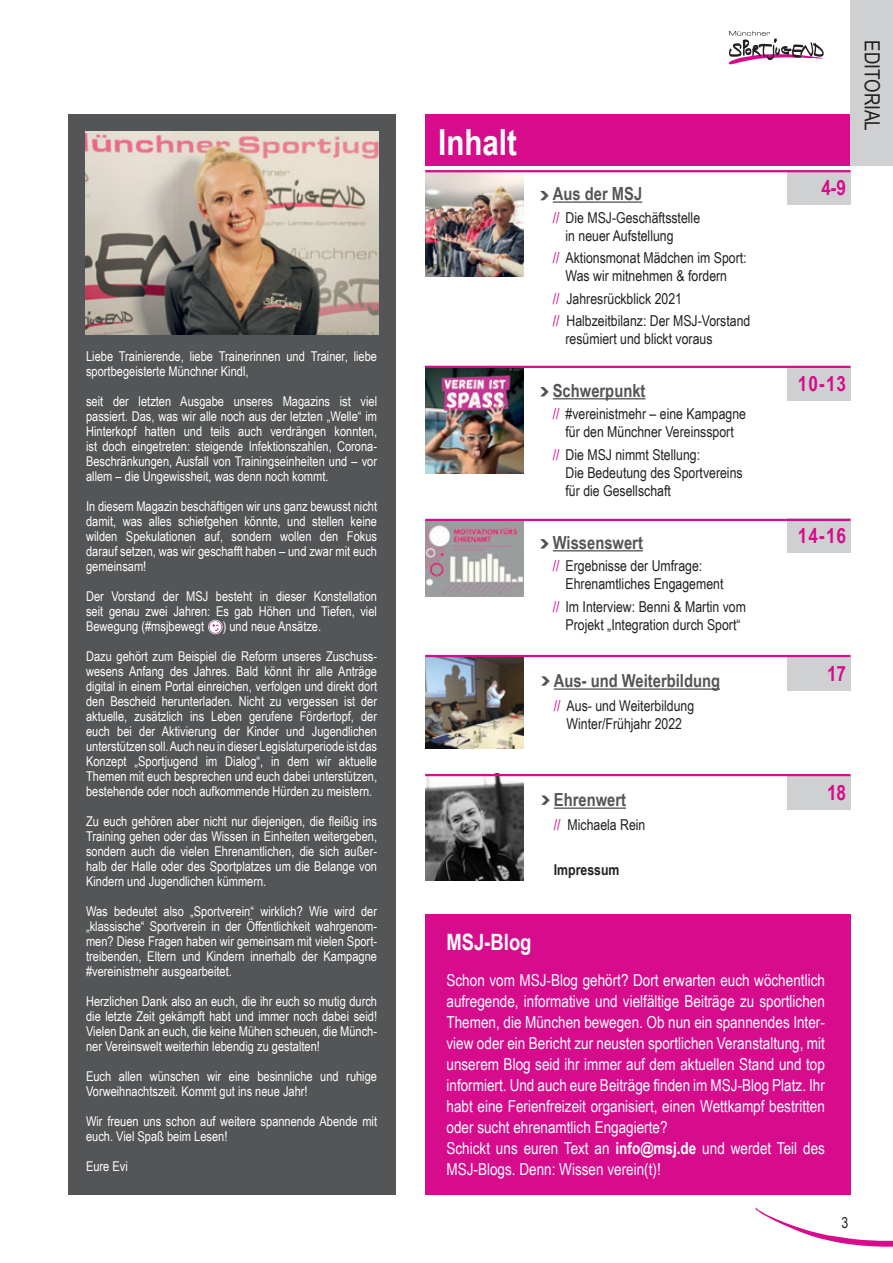
<style>
.page{position:relative;width:893px;height:1263px;background:#fff}
.page>*{position:absolute;margin:0;border:0;box-sizing:border-box;transform-origin:0 0}
.t1{font:700 36px "Arial Narrow";color:#fff}
.t2{font:700 22.5px "Arial Narrow";color:#fff}
.t3{font:700 21px "Arial Narrow";letter-spacing:.05em;color:#d70c8c}
.t4{font:21px "Arial Narrow";color:#231f20}
.t5{font:700 18px "Arial Narrow";color:#545557}
.t6{font:16.5px/21px "Arial Narrow";color:#fff}
.t7{font:15px/18px "Arial Narrow";color:#231f20}
.t8{font:700 15px "Arial Narrow";color:#231f20}
.t9{font:13.5px/15px "Arial Narrow";color:#fff;text-align:justify}
.s1{color:#d70c8c}
.s2{font-weight:700}
</style>
<div class="page">
<svg style="left:755px;top:1180px;width:138px;height:67px"></svg>
<svg style="left:729px;top:31px;width:95px;height:33px"></svg>
<div style="left:425px;top:914px;width:425px;height:281px;background:#d70c8c"></div>
<img style="left:425px;top:172px;width:98px;height:104px">
<img style="left:425px;top:776px;width:98px;height:104px">
<div style="left:68px;top:115px;width:327px;height:1080px;background:#545557"></div>
<img style="left:85px;top:132px;width:293px;height:202px">
<div style="left:425px;top:115px;width:438px;height:51px;background:#d70c8c"></div>
<div style="left:850px;top:0;width:43px;height:166px;background:#cfd0d2"></div>
<div style="left:787px;top:171px;width:63px;height:34px;background:#cfd0d2"></div>
<hr style="left:425px;top:170px;width:425px;height:2px;background:#d70c8c">
<hr style="left:553px;top:201px;width:89px;height:2px;background:#545557">
<svg style="left:540px;top:191px;width:9px;height:9px"></svg>
<div style="left:787px;top:775px;width:63px;height:34px;background:#cfd0d2"></div>
<hr style="left:554px;top:807px;width:72px;height:2px;background:#545557">
<hr style="left:425px;top:774px;width:425px;height:2px;background:#d70c8c">
<svg style="left:541px;top:795px;width:9px;height:10px"></svg>
<img style="left:425px;top:368px;width:98px;height:105px">
<div style="left:787px;top:367px;width:63px;height:34px;background:#cfd0d2"></div>
<hr style="left:553px;top:398px;width:92px;height:1px;background:#545557">
<hr style="left:425px;top:366px;width:425px;height:2px;background:#d70c8c">
<svg style="left:540px;top:387px;width:9px;height:9px"></svg>
<img style="left:425px;top:521px;width:98px;height:75px">
<div style="left:787px;top:519px;width:63px;height:34px;background:#cfd0d2"></div>
<hr style="left:553px;top:550px;width:90px;height:1px;background:#545557">
<hr style="left:425px;top:519px;width:425px;height:2px;background:#d70c8c">
<svg style="left:540px;top:539px;width:9px;height:9px"></svg>
<img style="left:425px;top:657px;width:98px;height:91px">
<hr style="left:554px;top:688px;width:166px;height:2px;background:#545557">
<div style="left:787px;top:656px;width:63px;height:34px;background:#cfd0d2"></div>
<svg style="left:541px;top:676px;width:9px;height:10px"></svg>
<hr style="left:425px;top:655px;width:425px;height:2px;background:#d70c8c">
<svg style="left:208px;top:620px;width:15px;height:14px"></svg>
<p class="t9" style="left:86px;top:348px;width:292px">Liebe Trainierende, liebe Trainerinnen und Trainer, liebe sportbegeisterte Münchner Kindl,</p>
<p class="t9" style="left:86px;top:393px;width:293px">seit der letzten Ausgabe unseres Magazins ist viel passiert. Das, was wir alle noch aus der letzten „Welle“ im Hinterkopf hatten und teils auch verdrängen konnten, ist doch eingetreten: steigende Infektionszahlen, Corona-Beschränkungen, Ausfall von Trainingseinheiten und – vor allem – die Ungewissheit, was denn noch kommt.</p>
<p class="t9" style="left:86px;top:498px;width:293px">In diesem Magazin beschäftigen wir uns ganz bewusst nicht damit, was alles schiefgehen könnte, und stellen keine wilden Spekulationen auf, sondern wollen den Fokus darauf setzen, was wir geschafft haben – und zwar mit euch gemeinsam!</p>
<p class="t9" style="left:86px;top:588px;width:292px">Der Vorstand der MSJ besteht in dieser Konstellation seit genau zwei Jahren: Es gab Höhen und Tiefen, viel Bewegung (#msjbewegt</p>
<p class="t9" style="left:223px;top:618px;width:100px">) und neue Ansätze.</p>
<p class="t9" style="left:86px;top:648px;width:293px">Dazu gehört zum Beispiel die Reform unseres Zuschuss&shy;wesens Anfang des Jahres. Bald könnt ihr alle Anträge digital in einem Portal einreichen, verfolgen und direkt dort den Bescheid herunterladen. Nicht zu vergessen ist der aktuelle, zusätzlich ins Leben gerufene Fördertopf, der euch bei der Aktivierung der Kinder und Jugendlichen unterstützen soll.Auch neu in dieser Legislaturperiode ist das Konzept „Sportjugend im Dialog“, in dem wir aktuelle Themen mit euch besprechen und euch dabei unterstützen, bestehende oder noch aufkommende Hürden zu meistern.</p>
<p class="t9" style="left:86px;top:813px;width:292px">Zu euch gehören aber nicht nur diejenigen, die fleißig ins Training gehen oder das Wissen in Einheiten weitergeben, sondern auch die vielen Ehrenamtlichen, die sich außer&shy;halb der Halle oder des Sportplatzes um die Belange von Kindern und Jugendlichen kümmern.</p>
<p class="t9" style="left:86px;top:903px;width:293px">Was bedeutet also „Sportverein“ wirklich? Wie wird der „klassische“ Sportverein in der Öffentlichkeit wahrgenom&shy;men? Diese Fragen haben wir gemeinsam mit vielen Sport&shy;treibenden, Eltern und Kindern innerhalb der Kampagne #vereinistmehr ausgearbeitet.</p>
<p class="t9" style="left:86px;top:993px;width:293px">Herzlichen Dank also an euch, die ihr euch so mutig durch die letzte Zeit gekämpft habt und immer noch dabei seid!<br>Vielen Dank an euch, die keine Mühen scheuen, die Münch&shy;ner Vereinswelt weiterhin lebendig zu gestalten!</p>
<p class="t9" style="left:86px;top:1068px;width:292px">Euch allen wünschen wir eine besinnliche und ruhige<br>Vorweihnachtszeit. Kommt gut ins neue Jahr!</p>
<p class="t9" style="left:86px;top:1113px;width:293px">Wir freuen uns schon auf weitere spannende Abende mit euch. Viel Spaß beim Lesen!</p>
<p class="t9" style="left:86px;top:1158px;width:43px">Eure Evi</p>
<h1 class="t1" style="left:438px;top:115px;width:80px">Inhalt</h1>
<h3 class="t4" style="left:888px;top:40px;width:92px;rotate:90deg">EDITORIAL</h3>
<h3 class="t5" style="left:553px;top:180px;width:91px">Aus der MSJ</h3>
<h3 class="t3" style="left:821px;top:172px;width:26px">4-9</h3>
<p class="t7" style="left:566px;top:208px;width:136px;text-indent:-13px"><span class="s1">//</span> Die MSJ-Geschäftsstelle in neuer Aufstellung</p>
<p class="t7" style="left:553px;top:248px;width:195px;text-align:center"><span class="s1">//</span> Aktionsmonat Mädchen im Sport:<br>Was wir mitnehmen &amp; fordern</p>
<p class="t7" style="left:553px;top:287px;width:199px;line-height:22.5px"><span class="s1">//</span> Jahresrückblick 2021<br><span class="s1">//</span> Halbzeitbilanz: Der MSJ-Vorstand</p>
<p class="t7" style="left:566px;top:329px;width:148px">resümiert und blickt voraus</p>
<h3 class="t3" style="left:798px;top:368px;width:50px">10-13</h3>
<h3 class="t5" style="left:553px;top:377px;width:94px">Schwerpunkt</h3>
<p class="t7" style="left:553px;top:405px;width:195px;text-align:center"><span class="s1">//</span> #vereinistmehr – eine Kampagne für den Münchner Vereinssport</p>
<p class="t7" style="left:566px;top:445px;width:179px;text-indent:-13px"><span class="s1">//</span> Die MSJ nimmt Stellung:<br>Die Bedeutung des Sportvereins für die Gesellschaft</p>
<h3 class="t5" style="left:553px;top:529px;width:92px">Wissenswert</h3>
<h3 class="t3" style="left:798px;top:520px;width:50px">14-16</h3>
<p class="t7" style="left:566px;top:557px;width:159px;text-indent:-13px"><span class="s1">//</span> Ergebnisse der Umfrage:<br>Ehrenamtliches Engagement</p>
<p class="t7" style="left:553px;top:597px;width:195px;text-align:center"><span class="s1">//</span> Im Interview: Benni &amp; Martin vom<br>Projekt „Integration durch Sport“</p>
<h3 class="t5" style="left:554px;top:667px;width:168px">Aus- und Weiterbildung</h3>
<p class="t7" style="left:554px;top:696px;width:142px;text-align:center"><span class="s1">//</span> Aus- und Weiterbildung<br>Winter/Frühjahr 2022</p>
<h3 class="t3" style="left:827px;top:657px;width:21px">17</h3>
<h3 class="t5" style="left:554px;top:786px;width:74px">Ehrenwert</h3>
<p class="t7" style="left:554px;top:815px;width:93px"><span class="s1">//</span> Michaela Rein</p>
<p class="t8" style="left:554px;top:859px;width:67px">Impressum</p>
<h3 class="t3" style="left:827px;top:776px;width:21px">18</h3>
<h2 class="t2" style="left:446px;top:925px;width:87px">MSJ-Blog</h2>
<p class="t6" style="left:446px;top:969px;width:380px">Schon vom MSJ-Blog gehört? Dort erwarten euch wöchentlich aufregende, informative und vielfältige Beiträge zu sportlichen Themen, die München bewegen. Ob nun ein spannendes Inter&shy;view oder ein Bericht zur neusten sportlichen Veranstaltung, mit unserem Blog seid ihr immer auf dem aktuellen Stand und top informiert. Und auch eure Beiträge finden im MSJ-Blog Platz. Ihr habt eine Ferienfreizeit organisiert, einen Wettkampf bestritten oder sucht ehrenamtlich Engagierte?<br>Schickt uns euren Text an <span class="s2">info@msj.de</span> und werdet Teil des MSJ-Blogs. Denn: Wissen verein(t)!</p>
<p class="t7" style="left:841px;top:1213px;width:8px">3</p>
</div>
